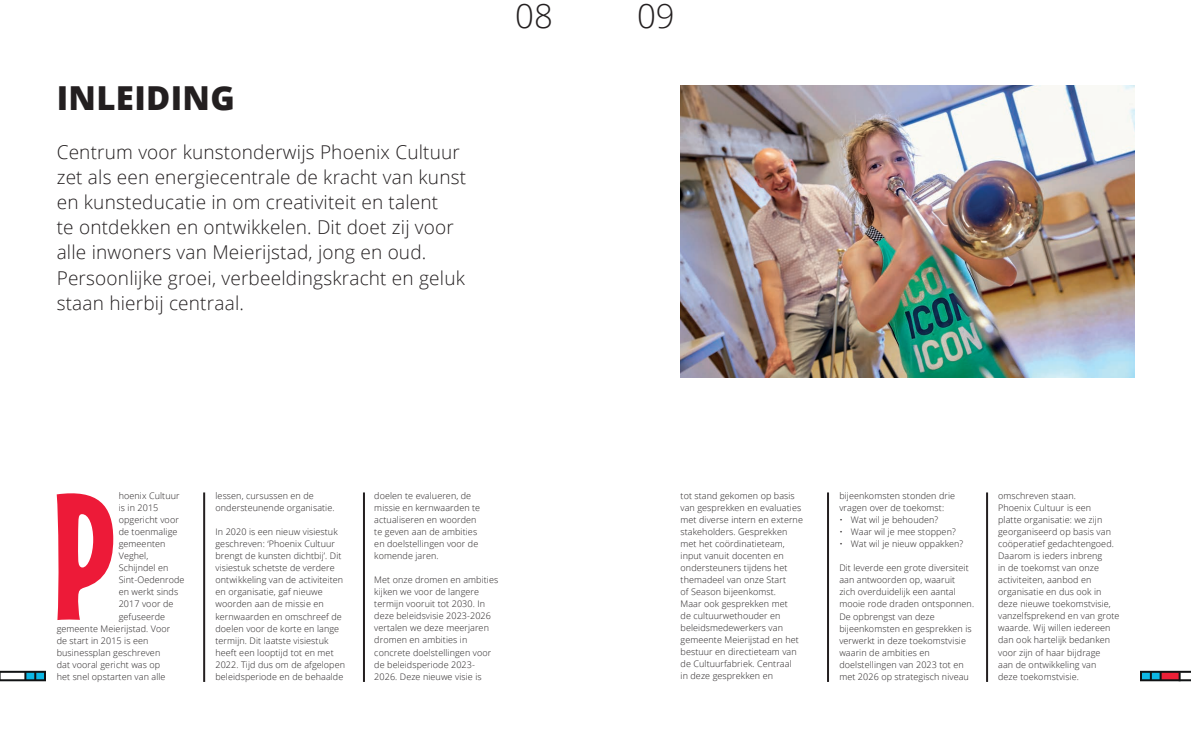
<style>
.page{position:relative;width:1191px;height:738px;background:#fff}
.page>*{position:absolute;margin:0;border:0;box-sizing:border-box;transform-origin:0 0}
.t1{font:182.4px "Las Vegas OT Jackpot";color:#ed1a38}
.t2{font:800 33px "Open Sans";letter-spacing:.01em;color:#231f20}
.t3{font:300 33px "Open Sans";color:#231f20}
.t4{font:300 19px/25px "Open Sans";letter-spacing:.01em;color:#231f20}
.t5{font:300 9px/12px "Open Sans";letter-spacing:.01em;color:#231f20}
</style>
<div class="page">
<img style="left:680px;top:85px;width:454px;height:292px">
<hr style="left:986px;top:492px;width:2px;height:189px;background:#231f20">
<hr style="left:827px;top:492px;width:2px;height:189px;background:#231f20">
<hr style="left:203px;top:492px;width:2px;height:189px;background:#231f20">
<hr style="left:363px;top:492px;width:2px;height:189px;background:#231f20">
<svg style="left:1px;top:672px;width:23px;height:1px"></svg>
<svg style="left:26px;top:672px;width:18px;height:6px"></svg>
<svg style="left:34px;top:672px;width:2px;height:6px"></svg>
<svg style="left:44px;top:670px;width:2px;height:9px"></svg>
<hr style="left:0;top:678px;width:45px;height:2px;background:#111314">
<svg style="left:24px;top:672px;width:2px;height:8px"></svg>
<hr style="left:0;top:670px;width:45px;height:2px;background:#111314">
<svg style="left:1180px;top:672px;width:11px;height:6px"></svg>
<svg style="left:1142px;top:672px;width:17px;height:6px"></svg>
<svg style="left:1161px;top:672px;width:17px;height:6px"></svg>
<svg style="left:1149px;top:672px;width:2px;height:6px"></svg>
<svg style="left:1159px;top:672px;width:2px;height:6px"></svg>
<svg style="left:1178px;top:672px;width:2px;height:6px"></svg>
<hr style="left:1140px;top:678px;width:51px;height:2px;background:#111314">
<svg style="left:1140px;top:672px;width:2px;height:6px"></svg>
<hr style="left:1140px;top:670px;width:51px;height:2px;background:#111314">
<h2 class="t2" style="left:57px;top:73px;width:180px">INLEIDING</h2>
<p class="t4" style="left:57px;top:139px;width:411px">Centrum voor kunstonderwijs Phoenix Cultuur zet als een energiecentrale de kracht van kunst en kunsteducatie in om creativiteit en talent<br>te ontdekken en ontwikkelen. Dit doet zij voor alle inwoners van Meierijstad, jong en oud.<br>Persoonlijke groei, verbeeldingskracht en geluk staan hierbij centraal.</p>
<h2 class="t3" style="left:515px;top:-6px;width:39px">08</h2>
<h1 class="t1" style="left:52px;top:458px;width:67px">P</h1>
<p class="t5" style="left:119px;top:489px;width:62px">hoenix Cultuur</p>
<p class="t5" style="left:119px;top:501px;width:41px">is in 2015</p>
<p class="t5" style="left:119px;top:513px;width:62px">opgericht voor</p>
<p class="t5" style="left:119px;top:525px;width:60px">de toenmalige</p>
<p class="t5" style="left:119px;top:537px;width:48px">gemeenten</p>
<p class="t5" style="left:119px;top:549px;width:31px">Veghel,</p>
<p class="t5" style="left:119px;top:561px;width:51px">Schijndel en</p>
<p class="t5" style="left:119px;top:573px;width:67px">Sint-Oedenrode</p>
<p class="t5" style="left:119px;top:585px;width:61px">en werkt sinds</p>
<p class="t5" style="left:119px;top:597px;width:56px">2017 voor de</p>
<p class="t5" style="left:119px;top:609px;width:48px">gefuseerde</p>
<p class="t5" style="left:57px;top:621px;width:115px">gemeente Meierijstad. Voor</p>
<p class="t5" style="left:57px;top:633px;width:93px">de start in 2015 is een</p>
<p class="t5" style="left:57px;top:645px;width:105px">businessplan geschreven</p>
<p class="t5" style="left:57px;top:657px;width:105px">dat vooral gericht was op</p>
<p class="t5" style="left:57px;top:669px;width:110px">het snel opstarten van alle</p>
<p class="t5" style="left:215px;top:489px;width:121px">lessen, cursussen en de ondersteunende organisatie.</p>
<p class="t5" style="left:215px;top:525px;width:131px">In 2020 is een nieuw visiestuk geschreven: ‘Phoenix Cultuur brengt de kunsten dichtbij’. Dit visiestuk schetste de verdere ontwikkeling van de activiteiten en organisatie, gaf nieuwe woorden aan de missie en kernwaarden en omschreef de doelen voor de korte en lange termijn. Dit laatste visiestuk heeft een looptijd tot en met<br>2022. Tijd dus om de afgelopen beleidsperiode en de behaalde</p>
<p class="t5" style="left:374px;top:489px;width:107px">doelen te evalueren, de missie en kernwaarden te actualiseren en woorden te geven aan de ambities en doelstellingen voor de komende jaren.</p>
<p class="t5" style="left:374px;top:573px;width:125px">Met onze dromen en ambities kijken we voor de langere termijn vooruit tot 2030. In deze beleidsvisie 2023-2026 vertalen we deze meerjaren dromen en ambities in concrete doelstellingen voor de beleidsperiode 2023-<br>2026. Deze nieuwe visie is</p>
<h2 class="t3" style="left:637px;top:-6px;width:39px">09</h2>
<p class="t5" style="left:680px;top:489px;width:124px">tot stand gekomen op basis van gesprekken en evaluaties met diverse intern en externe stakeholders. Gesprekken met het coördinatieteam, input vanuit docenten en ondersteuners tijdens het themadeel van onze Start<br>of Season bijeenkomst.<br>Maar ook gesprekken met<br>de cultuurwethouder en beleidsmedewerkers van gemeente Meierijstad en het bestuur en directieteam van de Cultuurfabriek. Centraal<br>in deze gesprekken en</p>
<p class="t5" style="left:839px;top:489px;width:117px">bijeenkomsten stonden drie vragen over de toekomst:</p>
<p class="t5" style="left:839px;top:513px;width:101px">• Wat wil je behouden?</p>
<p class="t5" style="left:839px;top:525px;width:118px">• Waar wil je mee stoppen?</p>
<p class="t5" style="left:839px;top:537px;width:125px">• Wat wil je nieuw oppakken?</p>
<p class="t5" style="left:839px;top:561px;width:136px">Dit leverde een grote diversiteit aan antwoorden op, waaruit<br>zich overduidelijk een aantal mooie rode draden ontsponnen.<br>De opbrengst van deze bijeenkomsten en gesprekken is verwerkt in deze toekomstvisie waarin de ambities en doelstellingen van 2023 tot en met 2026 op strategisch niveau</p>
<p class="t5" style="left:998px;top:489px;width:123px">omschreven staan.<br>Phoenix Cultuur is een<br>platte organisatie: we zijn georganiseerd op basis van coöperatief gedachtengoed.<br>Daarom is ieders inbreng<br>in de toekomst van onze activiteiten, aanbod en organisatie en dus ook in deze nieuwe toekomstvisie, vanzelfsprekend en van grote waarde. Wij willen iedereen dan ook hartelijk bedanken voor zijn of haar bijdrage<br>aan de ontwikkeling van<br>deze toekomstvisie.</p>
</div>
